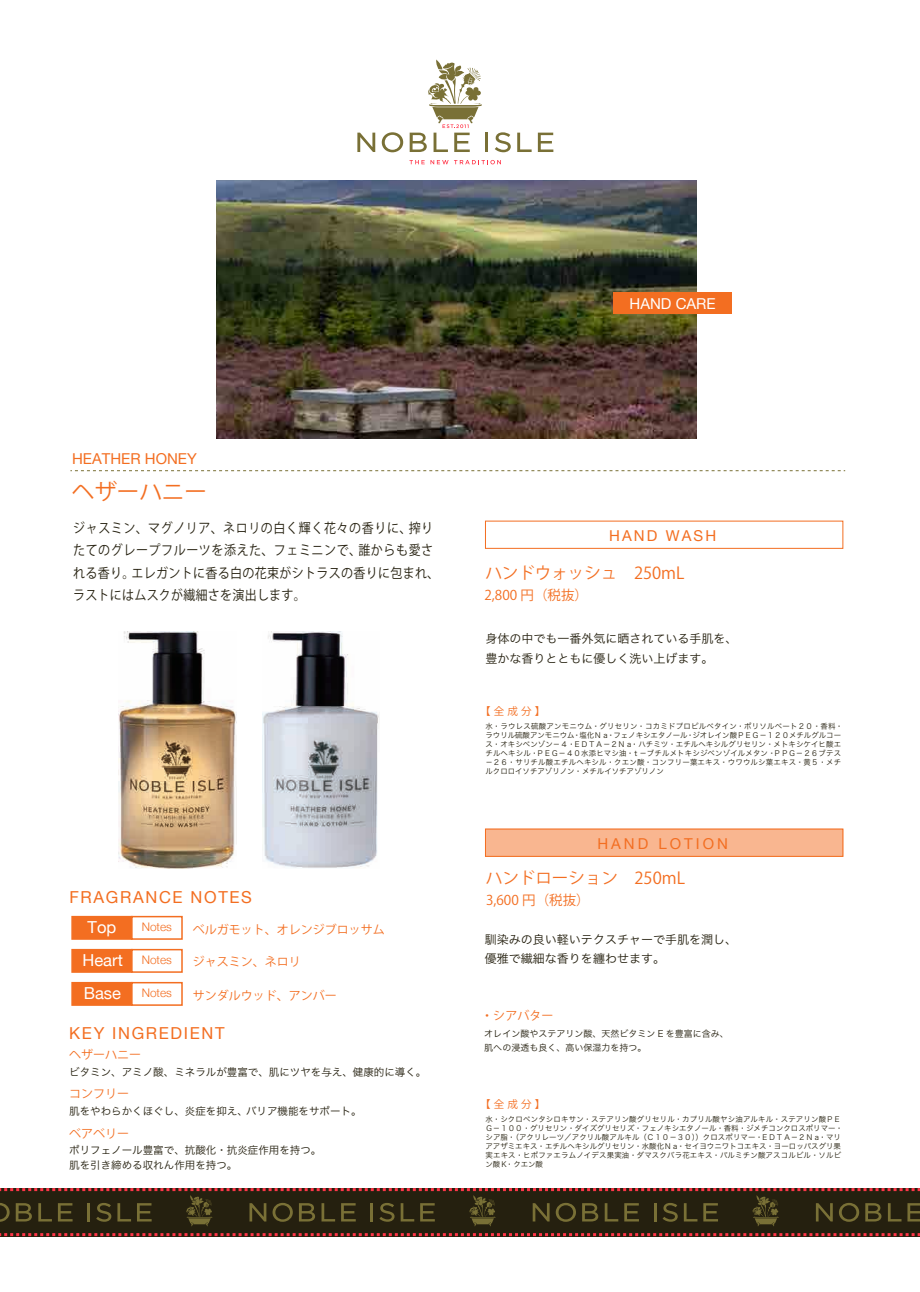
<style>
.page{position:relative;width:920px;height:1292px;background:#fff}
.page>*{position:absolute;margin:0;border:0;box-sizing:border-box;transform-origin:0 0}
.t1{font:22.5px "Koz Go Pr 6 N";color:#f36e21}
.t2{font:16.5px "Koz Go Pr 6 N";color:#f36e21}
.t3{font:16.5px "Helvetica Neue";letter-spacing:.1em;color:#f36e21}
.t4{font:16.5px/33px "Helvetica Neue";color:#fff}
.t5{font:15px "Helvetica Neue";color:#f36e21}
.t6{font:15px "Helvetica Neue";letter-spacing:.2em;color:#f36e21}
.t7{font:15px "Helvetica Neue";letter-spacing:.14em;color:#f36e21}
.t8{font:15px "Helvetica Neue";color:#fff}
.t9{font:13.5px/22.5px "Koz Go Pro";letter-spacing:.045em;color:#25200f;scale:.89 1}
.t10{font:13.5px "Koz Go Pr 6 N";color:#f36e21}
.t11{font:12px/19.5px "Hira Kaku Pro W3";color:#25200f}
.t12{font:12px "Koz Go Pr 6 N";color:#f36e21}
.t13{font:300 11.85px "Helvetica Neue";color:#f36e21}
.t14{font:10.5px/15px "Hira Kaku Pro W3";color:#25200f}
.t15{font:10.5px "Koz Go Pr 6 N";letter-spacing:.3em;color:#f36e21}
.t16{font:9px/13.5px "Hira Kaku Pro W3";color:#25200f}
.t17{font:7.5px/9px "Hira Kaku Pro W3";letter-spacing:.015em;color:#25200f}
.s1{font-weight:300;font-size:11.85px;color:#f36e21}
</style>
<div class="page">
<img style="left:216px;top:180px;width:480px;height:258px">
<div style="left:71px;top:916px;width:62px;height:23px;background:#f36e21"></div>
<div style="left:131px;top:916px;width:52px;height:23px;background:#fff;border:2px solid #f36e21"></div>
<div style="left:71px;top:949px;width:62px;height:23px;background:#f36e21"></div>
<div style="left:131px;top:949px;width:52px;height:23px;background:#fff;border:2px solid #f36e21"></div>
<div style="left:71px;top:982px;width:62px;height:23px;background:#f36e21"></div>
<div style="left:131px;top:982px;width:52px;height:23px;background:#fff;border:2px solid #f36e21"></div>
<div style="left:485px;top:521px;width:358px;height:28px;background:#fff;border:1px solid #f36e21"></div>
<div style="left:485px;top:828px;width:358px;height:28px;background:#f9b690;border:1px solid #f36e21"></div>
<img style="left:262px;top:631px;width:117px;height:237px">
<img style="left:118px;top:631px;width:119px;height:237px">
<div style="left:0;top:1188px;width:920px;height:48px;background:#25200f"></div>
<svg style="left:0;top:1233px;width:920px;height:3px"></svg>
<svg style="left:0;top:1188px;width:920px;height:38px"></svg>
<svg style="left:357px;top:133px;width:18px;height:19px"></svg>
<svg style="left:382px;top:132px;width:21px;height:20px"></svg>
<hr style="left:485px;top:132px;width:3px;height:20px;background:#797036">
<svg style="left:495px;top:132px;width:16px;height:20px"></svg>
<svg style="left:517px;top:133px;width:14px;height:19px"></svg>
<svg style="left:538px;top:133px;width:15px;height:19px"></svg>
<svg style="left:409px;top:59px;width:73px;height:93px"></svg>
<svg style="left:409px;top:160px;width:15px;height:4px"></svg>
<svg style="left:430px;top:160px;width:18px;height:4px"></svg>
<svg style="left:454px;top:160px;width:47px;height:4px"></svg>
<svg style="left:70px;top:470px;width:775px;height:1px"></svg>
<div style="left:613px;top:293px;width:119px;height:21px;background:#f36e21"></div>
<h3 class="t8" style="left:629px;top:292px;width:88px">HAND CARE</h3>
<h3 class="t5" style="left:72px;top:448px;width:126px">HEATHER HONEY</h3>
<h1 class="t1" style="left:72px;top:479px;width:136px">ヘザーハニー</h1>
<h3 class="t9" style="left:73px;top:517px;width:413px">ジャスミン、マグノリア、ネロリの白く輝く花々の香りに、搾りたてのグレープフルーツを添えた、フェミニンで、誰からも愛される香り。エレガントに香る白の花束がシトラスの香りに包まれ、ラストにはムスクが繊細さを演出します。</h3>
<h2 class="t3" style="left:69px;top:885px;width:184px">FRAGRANCE NOTES</h2>
<h2 class="t4" style="left:88px;top:911px;width:30px">Top</h2>
<h3 class="t13" style="left:142px;top:917px;width:32px">Notes</h3>
<h2 class="t4" style="left:82px;top:944px;width:91px">Heart <span class="s1">Notes<br></span>Base</h2>
<h3 class="t13" style="left:142px;top:983px;width:32px">Notes</h3>
<h3 class="t12" style="left:193px;top:922px;width:193px">ベルガモット、オレンジブロッサム</h3>
<h3 class="t12" style="left:193px;top:955px;width:109px">ジャスミン、ネロリ</h3>
<h3 class="t12" style="left:193px;top:988px;width:145px">サンダルウッド、アンバー</h3>
<h2 class="t3" style="left:69px;top:1021px;width:157px">KEY INGREDIENT</h2>
<h3 class="t12" style="left:69px;top:1047px;width:73px">ヘザーハニー</h3>
<h3 class="t14" style="left:69px;top:1064px;width:358px">ビタミン、アミノ酸、ミネラルが豊富で、肌にツヤを与え、健康的に導く。</h3>
<h3 class="t12" style="left:69px;top:1086px;width:62px">コンフリー</h3>
<h3 class="t14" style="left:69px;top:1103px;width:294px">肌をやわらかくほぐし、炎症を抑え、バリア機能をサポート。</h3>
<h3 class="t12" style="left:69px;top:1127px;width:62px">ベアベリー</h3>
<h3 class="t14" style="left:69px;top:1141px;width:253px">ポリフェノール豊富で、抗酸化・抗炎症作用を持つ。肌を引き締める収れん作用を持つ。</h3>
<h3 class="t7" style="left:609px;top:524px;width:109px">HAND WASH</h3>
<h2 class="t2" style="left:485px;top:564px;width:201px">ハンドウォッシュ　250mL</h2>
<h3 class="t10" style="left:484px;top:588px;width:105px">2,800 円（税抜）</h3>
<h3 class="t11" style="left:485px;top:628px;width:253px">身体の中でも一番外気に晒されている手肌を、豊かな香りとともに優しく洗い上げます。</h3>
<h3 class="t15" style="left:480px;top:705px;width:67px">【全成分】</h3>
<p class="t17" style="left:485px;top:721px;width:359px">水・ラウレス硫酸アンモニウム・グリセリン・コカミドプロピルベタイン・ポリソルベート２０・香料・ラウリル硫酸アンモニウム・塩化Ｎａ・フェノキシエタノール・ジオレイン酸ＰＥＧ－１２０メチルグルコース・オキシベンゾン－４・ＥＤＴＡ－２Ｎａ・ハチミツ・エチルヘキシルグリセリン・メトキシケイヒ酸エチルヘキシル・ＰＥＧ－４０水添ヒマシ油・ｔ－ブチルメトキシジベンゾイルメタン・ＰＰＧ－２６ブテス－２６・サリチル酸エチルヘキシル・クエン酸・コンフリー葉エキス・ウワウルシ葉エキス・黄５・メチルクロロイソチアゾリノン・メチルイソチアゾリノン</p>
<h3 class="t6" style="left:597px;top:832px;width:132px">HAND LOTION</h3>
<h2 class="t2" style="left:486px;top:869px;width:201px">ハンドローション　250mL</h2>
<h3 class="t10" style="left:486px;top:892px;width:105px">3,600 円（税抜）</h3>
<h3 class="t11" style="left:485px;top:928px;width:253px">馴染みの良い軽いテクスチャーで手肌を潤し、優雅で繊細な香りを纏わせます。</h3>
<h3 class="t12" style="left:481px;top:1008px;width:73px">・シアバター</h3>
<p class="t16" style="left:484px;top:1026px;width:246px">オレイン酸やステアリン酸、天然ビタミン E を豊富に含み、肌への浸透も良く、高い保湿力を持つ。</p>
<h3 class="t15" style="left:480px;top:1098px;width:67px">【全成分】</h3>
<p class="t17" style="left:485px;top:1114px;width:359px">水・シクロペンタシロキサン・ステアリン酸グリセリル・カプリル酸ヤシ油アルキル・ステアリン酸ＰＥＧ－１００・グリセリン・ダイズグリセリズ・フェノキシエタノール・香料・ジメチコンクロスポリマー・シア脂・（アクリレーツ／アクリル酸アルキル（Ｃ１０－３０））クロスポリマー・ＥＤＴＡ－２Ｎａ・マリアアザミエキス・エチルヘキシルグリセリン・水酸化Ｎａ・セイヨウニワトコエキス・ヨーロッパスグリ果実エキス・ヒポファエラムノイデス果実油・ダマスクバラ花エキス・パルミチン酸アスコルビル・ソルビン酸Ｋ・クエン酸</p>
</div>
